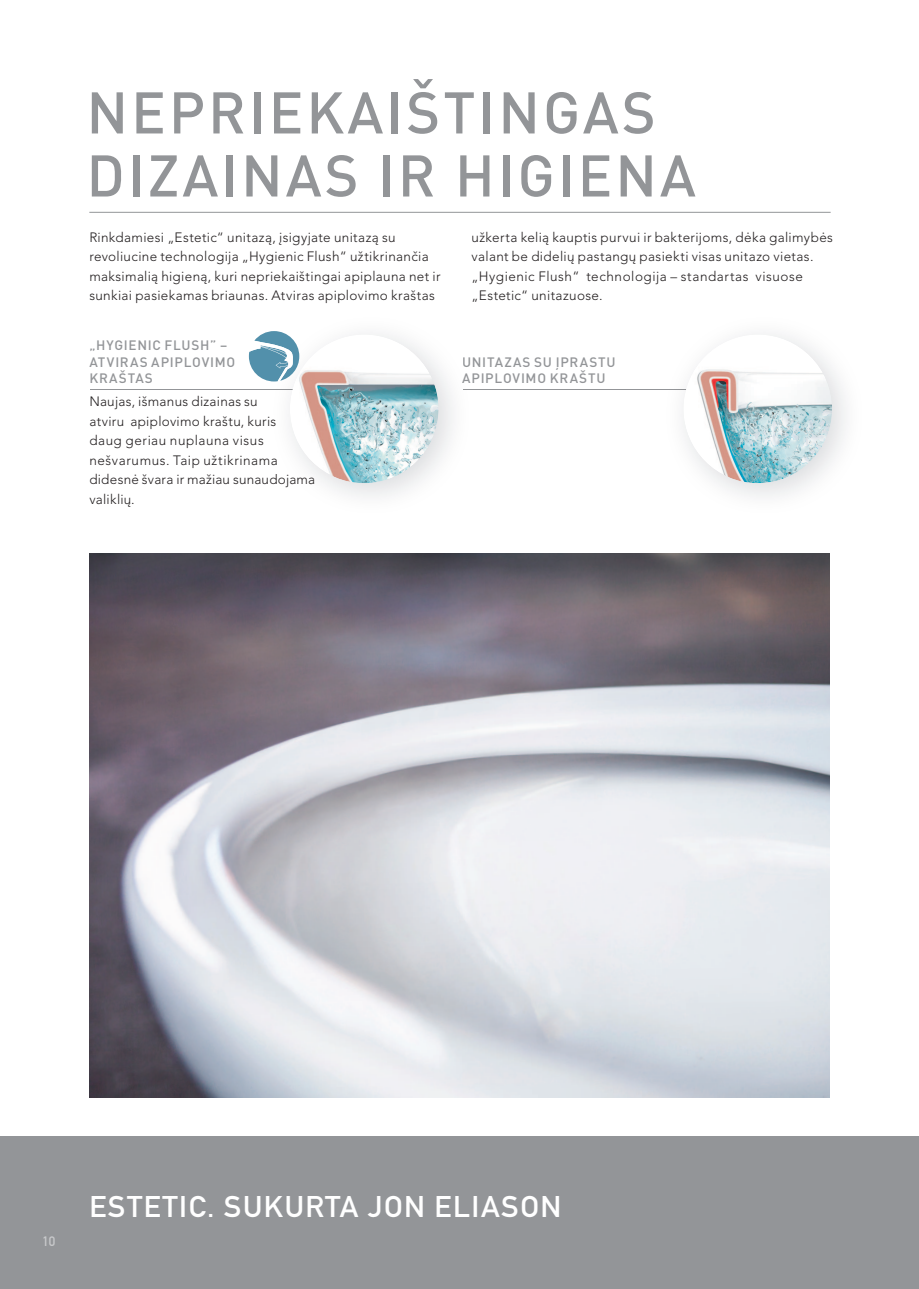
<style>
.page{position:relative;width:919px;height:1289px;background:#fff}
.page>*{position:absolute;margin:0;border:0;box-sizing:border-box;transform-origin:0 0}
.t1{font:500 57.75px/63px "DIN Pro";letter-spacing:.05em;color:#939598}
.t2{font:29.55px "DIN Mittelschrift";letter-spacing:.05em;color:#fff;scale:1.04 1}
.t3{font:300 13.5px/19.5px "Avenir LT Pro";letter-spacing:.025em;color:#231f20}
.t4{font:500 13.5px/16.5px "DIN Pro";letter-spacing:.055em;color:#939598}
.t5{font:13.5px "DIN Mittelschrift";color:#c7c8ca}
</style>
<div class="page">
<hr style="left:90px;top:389px;width:204px;height:1px;background:#939598">
<hr style="left:89px;top:212px;width:741px;height:1px;background:#939598">
<hr style="left:463px;top:389px;width:239px;height:1px;background:#939598">
<img style="left:270px;top:334px;width:183px;height:163px">
<svg style="left:270px;top:389px;width:22px;height:1px"></svg>
<img style="left:270px;top:415px;width:6px;height:14px">
<img style="left:270px;top:454px;width:8px;height:14px">
<img style="left:270px;top:474px;width:45px;height:13px">
<img style="left:290px;top:334px;width:148px;height:149px;border-radius:50%">
<img style="left:683px;top:334px;width:163px;height:163px">
<img style="left:683px;top:334px;width:149px;height:149px;border-radius:50%">
<svg style="left:249px;top:331px;width:50px;height:50px"></svg>
<img style="left:89px;top:553px;width:740px;height:544px">
<div style="left:0;top:1136px;width:906px;height:152px;background:#939598"></div>
<div style="left:906px;top:1136px;width:12px;height:152px;background:#939598"></div>
<h1 class="t1" style="left:86px;top:86px;width:611px">NEPRIEKAIŠTINGAS<br>DIZAINAS IR HIGIENA</h1>
<p class="t3" style="left:89px;top:228px;width:352px">Rinkdamiesi „Estetic“ unitazą, įsigyjate unitazą su revoliucine technologija „Hygienic Flush“ užtikrinančia maksimalią higieną, kuri nepriekaištingai apiplauna net ir sunkiai pasiekamas briaunas. Atviras apiplovimo kraštas</p>
<p class="t3" style="left:471px;top:228px;width:363px">užkerta kelią kauptis purvui ir bakterijoms, dėka galimybės valant be didelių pastangų pasiekti visas unitazo vietas. „Hygienic Flush“ technologija – standartas visuose „Estetic“ unitazuose.</p>
<p class="t4" style="left:89px;top:338px;width:147px">„HYGIENIC FLUSH” –<br>ATVIRAS APIPLOVIMO<br>KRAŠTAS</p>
<p class="t3" style="left:89px;top:393px;width:227px">Naujas, išmanus dizainas su<br>atviru apiplovimo kraštu, kuris<br>daug geriau nuplauna visus nešvarumus. Taip užtikrinama didesnė švara ir mažiau sunaudojama valiklių.</p>
<p class="t4" style="left:462px;top:355px;width:155px">UNITAZAS SU ĮPRASTU<br>APIPLOVIMO KRAŠTU</p>
<p class="t5" style="left:43px;top:1235px;width:14px">10</p>
<h2 class="t2" style="left:89px;top:1196px;width:455px">ESTETIC. SUKURTA JON ELIASON</h2>
</div>
